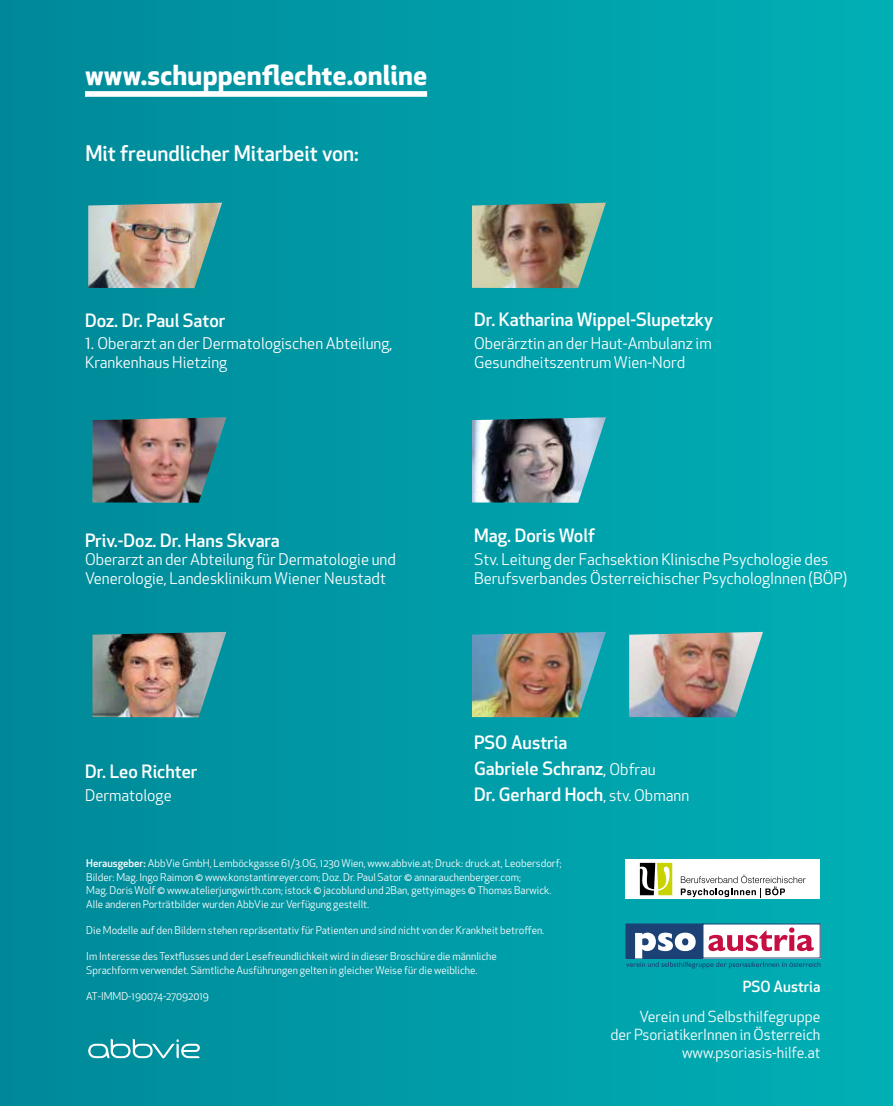
<style>
.page{position:relative;width:893px;height:1106px;background:#fff}
.page>*{position:absolute;margin:0;border:0;box-sizing:border-box;transform-origin:0 0}
.t1{font:700 27px "Apex New";letter-spacing:.01em;color:#fff}
.t2{font:500 21px "Apex New";color:#fff}
.t3{font:500 18px/25.8px "Apex New";color:#fff}
.t4{font:15.75px/18.9px "Apex New";color:#fff}
.t5{font:15px/18px "Apex New";color:#fff;text-align:right}
.t6{font:500 15px "Apex New";color:#fff}
.t7{font:10.5px/13.5px "Apex New";color:#fff}
.s1{font-size:18px}
.s2{font-weight:400}
.s3{font-weight:400;font-size:15.75px}
.s4{font-weight:500}
</style>
<div class="page">
<div style="left:0;top:0;width:893px;height:1106px;background:linear-gradient(to right,#008898,#00b0b6)"></div>
<svg style="left:88px;top:1038px;width:112px;height:20px"></svg>
<div style="left:626px;top:924px;width:77px;height:34px;background:#1b4175"></div>
<div style="left:626px;top:923px;width:78px;height:35px;border:1px solid #1b4175"></div>
<div style="left:703px;top:924px;width:117px;height:34px;background:#fff"></div>
<div style="left:703px;top:923px;width:117px;height:35px;border:1px solid #1b4175"></div>
<svg style="left:626px;top:927px;width:194px;height:41px"></svg>
<div style="left:85px;top:91px;width:342px;height:6px;background:#fff"></div>
<div style="left:625px;top:859px;width:195px;height:39px;background:#fff"></div>
<svg style="left:640px;top:862px;width:32px;height:33px"></svg>
<svg style="left:681px;top:874px;width:124px;height:23px"></svg>
<img style="left:88px;top:203px;width:134px;height:85px">
<img style="left:472px;top:417px;width:134px;height:86px">
<img style="left:472px;top:632px;width:134px;height:85px">
<img style="left:629px;top:632px;width:134px;height:85px">
<img style="left:92px;top:417px;width:134px;height:86px">
<img style="left:92px;top:632px;width:134px;height:85px">
<img style="left:472px;top:203px;width:134px;height:85px">
<h1 class="t1" style="left:85px;top:56px;width:344px">www.schuppenflechte.online</h1>
<h2 class="t2" style="left:85px;top:139px;width:275px">Mit freundlicher Mitarbeit von:</h2>
<h3 class="t3" style="left:85px;top:307px;width:142px">Doz. Dr. Paul Sator</h3>
<h3 class="t4" style="left:85px;top:333px;width:309px"><span class="s1">1.</span> Oberarzt an der Dermatologischen Abteilung,<br>Krankenhaus Hietzing</h3>
<h3 class="t3" style="left:85px;top:527px;width:196px">Priv.-Doz. Dr. Hans Skvara</h3>
<h3 class="t4" style="left:85px;top:550px;width:312px">Oberarzt an der Abteilung für Dermatologie und<br>Venerologie, Landesklinikum Wiener Neustadt</h3>
<h3 class="t3" style="left:85px;top:758px;width:114px">Dr. Leo Richter</h3>
<h3 class="t4" style="left:85px;top:786px;width:88px">Dermatologe</h3>
<h3 class="t3" style="left:474px;top:306px;width:240px">Dr. Katharina Wippel-Slupetzky</h3>
<h3 class="t4" style="left:474px;top:333px;width:239px">Oberärztin an der Haut-Ambulanz im<br>Gesundheitszentrum Wien-Nord</h3>
<h3 class="t3" style="left:474px;top:522px;width:122px">Mag. Doris Wolf</h3>
<h3 class="t4" style="left:474px;top:550px;width:374px">Stv. Leitung der Fachsektion Klinische Psychologie des<br>Berufsverbandes Österreichischer PsychologInnen (BÖP)</h3>
<h3 class="t3" style="left:474px;top:729px;width:217px">PSO Austria<br>Gabriele Schranz<span class="s2">,</span> <span class="s3">Obfrau<br></span>Dr. Gerhard Hoch<span class="s3">, stv. Obmann</span></h3>
<p class="t7" style="left:86px;top:856px;width:477px"><span class="s4">Herausgeber:</span> AbbVie GmbH, Lemböckgasse 61/3.OG, 1230 Wien, www.abbvie.at; Druck: druck.at, Leobersdorf; Bilder: Mag. Ingo Raimon © www.konstantinreyer.com; Doz. Dr. Paul Sator © annarauchenberger.com;<br>Mag. Doris Wolf © www.atelierjungwirth.com; istock © jacoblund und 2Ban, gettyimages © Thomas Barwick.<br>Alle anderen Porträtbilder wurden AbbVie zur Verfügung gestellt.</p>
<p class="t7" style="left:86px;top:923px;width:459px">Die Modelle auf den Bildern stehen repräsentativ für Patienten und sind nicht von der Krankheit betroffen.</p>
<p class="t7" style="left:86px;top:949px;width:412px">Im Interesse des Textflusses und der Lesefreundlichkeit wird in dieser Broschüre die männliche<br>Sprachform verwendet. Sämtliche Ausführungen gelten in gleicher Weise für die weibliche.</p>
<p class="t7" style="left:86px;top:989px;width:124px">AT-IMMD-190074-27092019</p>
<h3 class="t6" style="left:743px;top:976px;width:79px">PSO Austria</h3>
<h3 class="t5" style="left:610px;top:1007px;width:212px">Verein und Selbsthilfegruppe<br>der PsoriatikerInnen in Österreich www.psoriasis-hilfe.at</h3>
</div>
